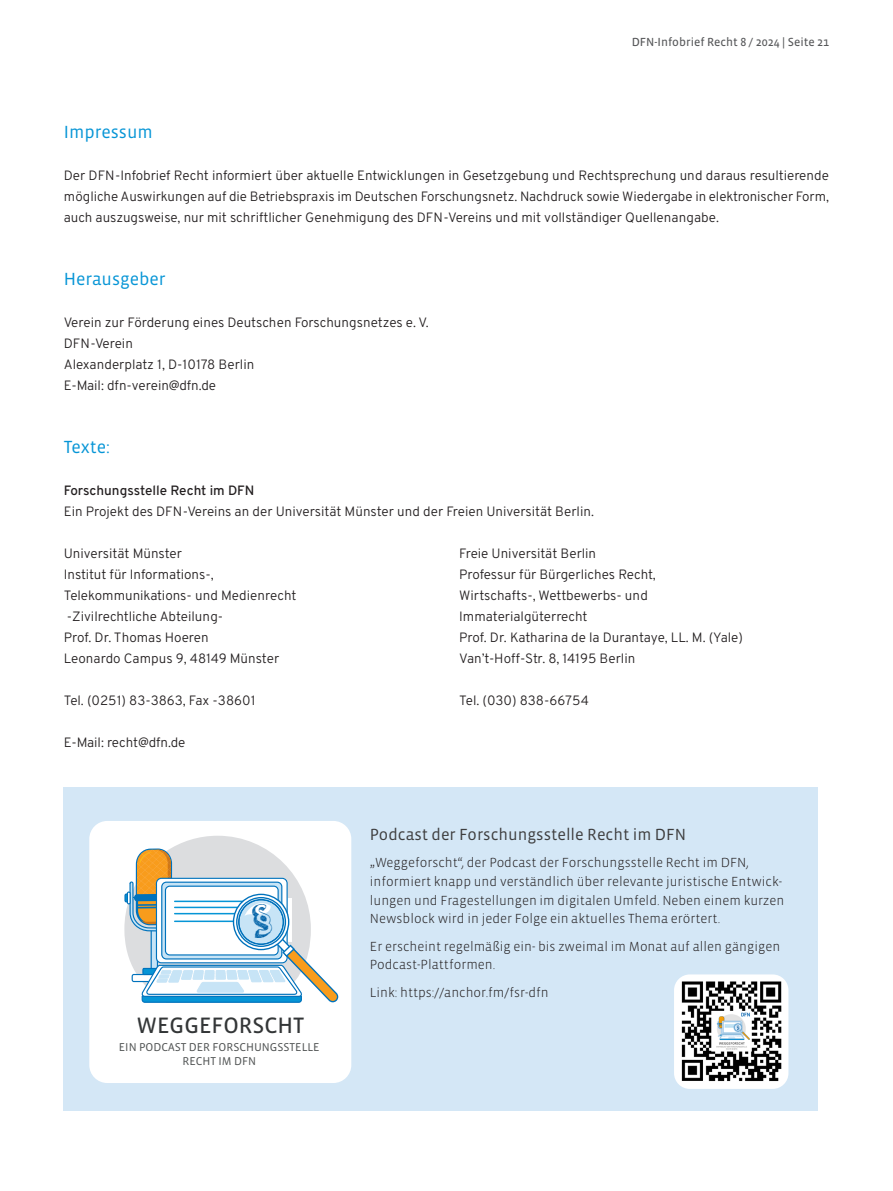
<style>
.page{position:relative;width:893px;height:1191px;background:#fff}
.page>*{position:absolute;margin:0;border:0;box-sizing:border-box;transform-origin:0 0}
.t1{font:22.8px "Vista Sans OT";color:#333637}
.Infobrief_TÜ2{font:18px "Vista Sans OT";color:#0695d6}
.IBR_Coverheadline_2{font:16.5px "Vista Sans OT";color:#3e3e3f}
.Infobrief_Text{font:13.5px/21px "Overpass";color:#231f20;text-align:justify}
.IBR_Coverheadline_2-2{font:300 13.5px/18.8px "Vista Sans OT";color:#231f20}
.t2{font:12px "Vista Sans OT";color:#57585a}
.t3{font:11.7px/14px "Vista Sans OT";color:#4f5252;text-align:center}
.s1{font-weight:500}
</style>
<div class="page">
<div style="left:64px;top:787px;width:754px;height:323px;background:#d4e7f6"></div>
<div style="left:89px;top:821px;width:262px;height:262px;background:#fff;border-radius:18px"></div>
<div style="left:674px;top:974px;width:114px;height:115px;background:#fff;border-radius:16px"></div>
<img style="left:681px;top:981px;width:101px;height:101px">
<svg style="left:124px;top:836px;width:214px;height:166px"></svg>
<p class="t2" style="left:632px;top:35px;width:199px">DFN-Infobrief Recht 8 / 2024 | Seite 21</p>
<p class="Infobrief_TÜ2" style="left:64px;top:123px;width:91px">Impressum</p>
<p class="Infobrief_Text" style="left:64px;top:164px;width:767px">Der DFN-Infobrief Recht informiert über aktuelle Entwicklungen in Gesetzgebung und Rechtsprechung und daraus resultierende mögliche Auswirkungen auf die Betriebspraxis im Deutschen Forschungsnetz. Nachdruck sowie Wiedergabe in elektronischer Form, auch auszugsweise, nur mit schriftlicher Genehmigung des DFN-Vereins und mit vollständiger Quellenangabe.</p>
<p class="Infobrief_TÜ2" style="left:64px;top:270px;width:104px">Herausgeber</p>
<p class="Infobrief_Text" style="left:64px;top:311px;width:367px">Verein zur Förderung eines Deutschen Forschungsnetzes e. V.</p>
<p class="Infobrief_Text" style="left:64px;top:332px;width:71px">DFN-Verein</p>
<p class="Infobrief_Text" style="left:64px;top:353px;width:192px">Alexanderplatz 1, D-10178 Berlin</p>
<p class="Infobrief_Text" style="left:64px;top:374px;width:154px">E-Mail: dfn-verein@dfn.de</p>
<p class="Infobrief_TÜ2" style="left:64px;top:438px;width:48px">Texte:</p>
<p class="Infobrief_Text" style="left:64px;top:479px;width:532px"><span class="s1">Forschungsstelle Recht im DFN<br></span>Ein Projekt des DFN-Vereins an der Universität Münster und der Freien Universität Berlin.</p>
<p class="Infobrief_Text" style="left:64px;top:542px;width:120px">Universität Münster</p>
<p class="Infobrief_Text" style="left:64px;top:563px;width:151px">Institut für Informations-,</p>
<p class="Infobrief_Text" style="left:64px;top:584px;width:234px">Telekommunikations- und Medienrecht</p>
<p class="Infobrief_Text" style="left:67px;top:605px;width:158px">-Zivilrechtliche Abteilung-</p>
<p class="Infobrief_Text" style="left:64px;top:626px;width:146px">Prof. Dr. Thomas Hoeren</p>
<p class="Infobrief_Text" style="left:64px;top:647px;width:217px">Leonardo Campus 9, 48149 Münster</p>
<p class="Infobrief_Text" style="left:64px;top:689px;width:193px">Tel. (0251) 83-3863, Fax -38601</p>
<p class="Infobrief_Text" style="left:64px;top:731px;width:123px">E-Mail: recht@dfn.de</p>
<h1 class="t1" style="left:136px;top:1013px;width:170px">WEGGEFORSCHT</h1>
<p class="t3" style="left:119px;top:1040px;width:202px">EIN PODCAST DER FORSCHUNGSSTELLE<br>RECHT IM DFN</p>
<p class="Infobrief_Text" style="left:459px;top:542px;width:138px">Freie Universität Berlin</p>
<p class="Infobrief_Text" style="left:459px;top:563px;width:198px">Professur für Bürgerliches Recht,</p>
<p class="Infobrief_Text" style="left:459px;top:584px;width:190px">Wirtschafts-, Wettbewerbs- und</p>
<p class="Infobrief_Text" style="left:459px;top:605px;width:130px">Immaterialgüterrecht</p>
<p class="Infobrief_Text" style="left:459px;top:626px;width:285px">Prof. Dr. Katharina de la Durantaye, LL. M. (Yale)</p>
<p class="Infobrief_Text" style="left:459px;top:647px;width:178px">Van’t-Hoff-Str. 8, 14195 Berlin</p>
<p class="Infobrief_Text" style="left:459px;top:689px;width:131px">Tel. (030) 838-66754</p>
<p class="IBR_Coverheadline_2" style="left:370px;top:826px;width:318px">Podcast der Forschungsstelle Recht im DFN</p>
<p class="IBR_Coverheadline_2-2" style="left:370px;top:853px;width:416px">„Weggeforscht“, der Podcast der Forschungsstelle Recht im DFN, informiert knapp und verständlich über relevante juristische Entwick&shy;lungen und Fragestellungen im digitalen Umfeld. Neben einem kurzen Newsblock wird in jeder Folge ein aktuelles Thema erörtert.</p>
<p class="IBR_Coverheadline_2-2" style="left:370px;top:937px;width:412px">Er erscheint regelmäßig ein- bis zweimal im Monat auf allen gängigen<br>Podcast-Plattformen.</p>
<p class="IBR_Coverheadline_2-2" style="left:370px;top:983px;width:180px">Link: https://anchor.fm/fsr-dfn</p>
</div>
